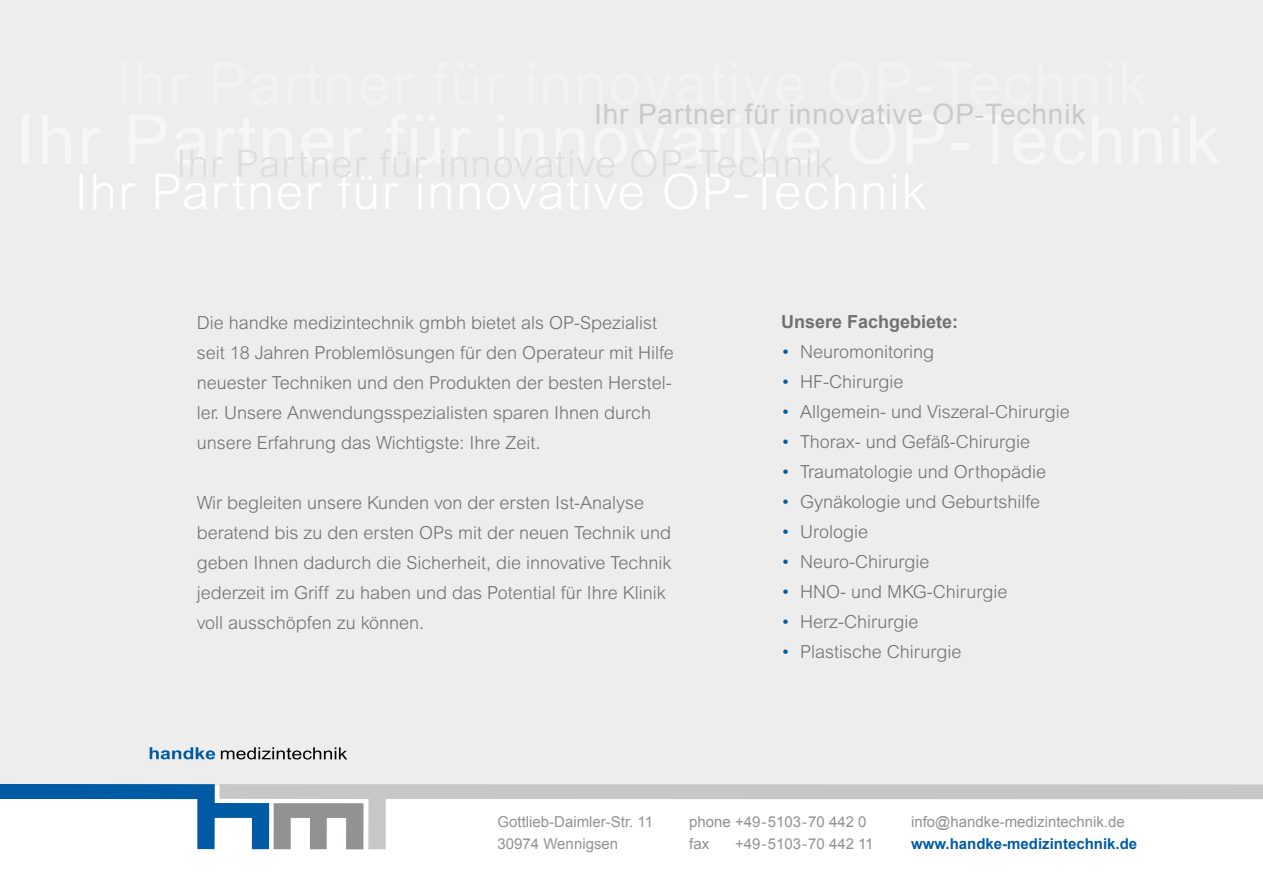
<style>
.page{position:relative;width:1263px;height:893px;background:#fff}
.page>*{position:absolute;margin:0;border:0;box-sizing:border-box;transform-origin:0 0}
.t1{font:28.2px "Arial";letter-spacing:.03em;color:#cacaca}
.t2{font:18px/30px "Arial Light PL";color:#707173}
.t3{font:700 18px "Arial";color:#707173}
.t4{font:15px/22.5px "Arial";color:#919294}
.s1{color:#005ba4}
.s2{font-weight:700;color:#005ba4}
</style>
<div class="page">
<div style="left:0;top:0;width:1263px;height:786px;background:#ededed"></div>
<svg style="left:150px;top:747px;width:65px;height:12px"></svg>
<svg style="left:221px;top:747px;width:126px;height:12px"></svg>
<svg style="left:363px;top:784px;width:900px;height:65px"></svg>
<svg style="left:0;top:784px;width:363px;height:65px"></svg>
<p class="t1" style="left:594px;top:95px;width:493px">Ihr Partner für innovative OP-Technik</p>
<p class="t2" style="left:197px;top:308px;width:479px">Die handke medizintechnik gmbh bietet als OP-Spezialist seit 18 Jahren Problemlösungen für den Operateur mit Hilfe neuester Techniken und den Produkten der besten Herstel&shy;ler. Unsere Anwendungsspezialisten sparen Ihnen durch unsere Erfahrung das Wichtigste: Ihre Zeit.</p>
<p class="t2" style="left:197px;top:488px;width:476px">Wir begleiten unsere Kunden von der ersten Ist-Analyse beratend bis zu den ersten OPs mit der neuen Technik und geben Ihnen dadurch die Sicherheit, die innovative Technik jederzeit im Griff zu haben und das Potential für Ihre Klinik voll ausschöpfen zu können.</p>
<p class="t3" style="left:781px;top:309px;width:179px">Unsere Fachgebiete:</p>
<p class="t2" style="left:781px;top:336px;width:155px"><span class="s1">•</span> Neuromonitoring</p>
<p class="t2" style="left:781px;top:366px;width:124px"><span class="s1">•</span> HF-Chirurgie</p>
<p class="t2" style="left:781px;top:396px;width:290px"><span class="s1">•</span> Allgemein- und Viszeral-Chirurgie</p>
<p class="t2" style="left:781px;top:426px;width:251px"><span class="s1">•</span> Thorax- und Gefäß-Chirurgie</p>
<p class="t2" style="left:781px;top:456px;width:267px"><span class="s1">•</span> Traumatologie und Orthopädie</p>
<p class="t2" style="left:781px;top:486px;width:261px"><span class="s1">•</span> Gynäkologie und Geburtshilfe</p>
<p class="t2" style="left:781px;top:516px;width:89px"><span class="s1">•</span> Urologie</p>
<p class="t2" style="left:781px;top:546px;width:150px"><span class="s1">•</span> Neuro-Chirurgie</p>
<p class="t2" style="left:781px;top:576px;width:228px"><span class="s1">•</span> HNO- und MKG-Chirurgie</p>
<p class="t2" style="left:781px;top:606px;width:139px"><span class="s1">•</span> Herz-Chirurgie</p>
<p class="t2" style="left:781px;top:636px;width:182px"><span class="s1">•</span> Plastische Chirurgie</p>
<p class="t4" style="left:497px;top:810px;width:157px">Gottlieb-Daimler-Str. 11<br>30974 Wennigsen</p>
<p class="t4" style="left:689px;top:810px;width:179px">phone +49-5103-70 442 0 fax</p>
<p class="t4" style="left:735px;top:833px;width:140px">+49-5103-70 442 11</p>
<p class="t4" style="left:911px;top:810px;width:228px">info@handke-medizintechnik.de <span class="s2">www.handke-medizintechnik.de</span></p>
</div>
